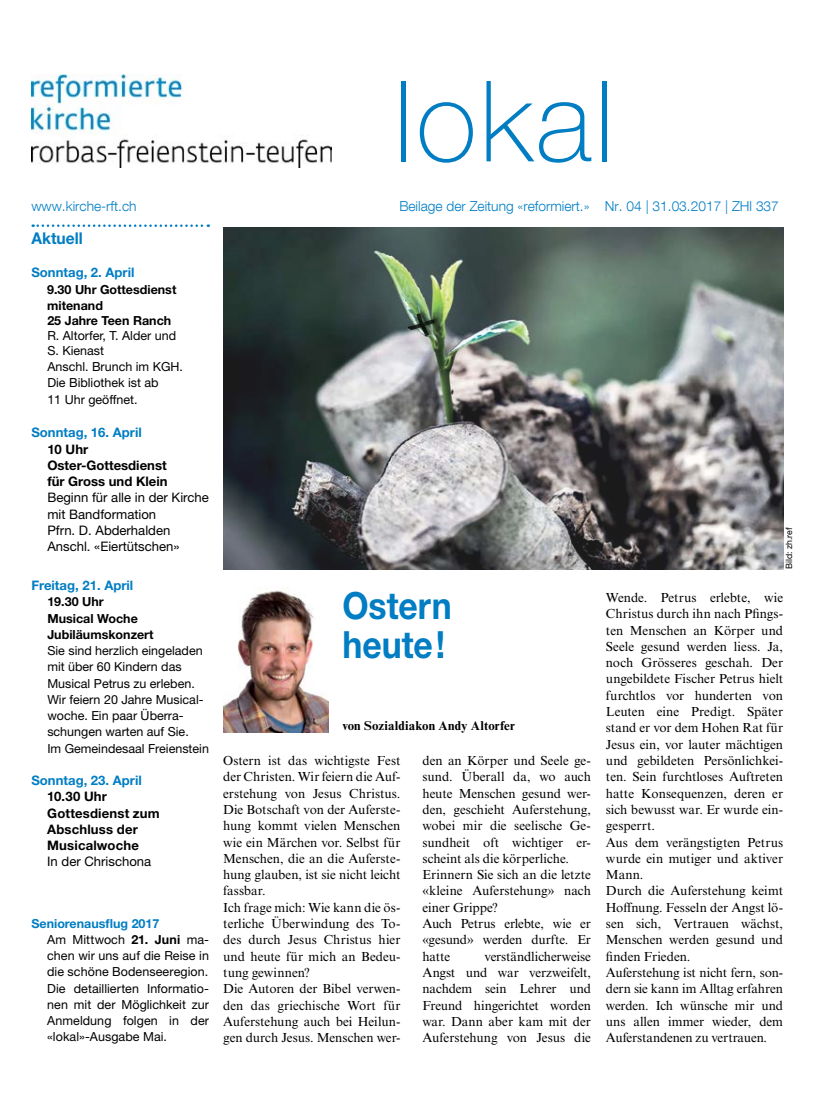
<style>
.page{position:relative;width:815px;height:1106px;background:#fff}
.page>*{position:absolute;margin:0;border:0;box-sizing:border-box;transform-origin:0 0}
.t1{font:100 112.5px "Helvetica Neue LT Pro";letter-spacing:.03em;color:#007dc3}
.t2{font:700 37.5px/38.8px "Helvetica Neue LT Pro";color:#007dc3;scale:.9 1}
.t3{font:700 16.25px "Helvetica Neue LT Pro";color:#007dc3;scale:.96 1}
.t4{font:300 13.75px "Helvetica Neue LT Com";color:#007dc3}
.t5{font:13.12px/16.2px "Times NRMT Pro";color:#000}
.t6{font:13.12px/16.2px "Helvetica Neue LT Pro";color:#000}
.t7{font:700 13.12px/16.2px "Helvetica Neue LT Pro";letter-spacing:.005em;color:#000}
.t8{font:700 13.12px "Helvetica Neue LT Pro";color:#007dc3}
.t9{font:700 12.88px "Times NRMT Pro";letter-spacing:.01em;color:#000}
.t10{font:12.5px/16.2px "Helvetica Neue LT Pro";color:#000}
.t11{font:700 12.5px/16.2px "Helvetica Neue LT Pro";color:#000}
.t12{font:8.75px "Helvetica Neue LT Pro";color:#000}
.s1{font-weight:700;color:#007dc3}
.s2{font-weight:700}
</style>
<div class="page">
<img style="left:223px;top:588px;width:105px;height:144px">
<img style="left:31px;top:75px;width:301px;height:93px">
<svg style="left:33px;top:224px;width:176px;height:3px"></svg>
<img style="left:223px;top:227px;width:560px;height:342px">
<div style="left:408px;top:309px;width:32px;height:30px;background:#000;opacity:.75"></div>
<svg style="left:405px;top:310px;width:33px;height:31px"></svg>
<h1 class="t1" style="left:394px;top:55px;width:222px">lokal</h1>
<p class="t4" style="left:31px;top:197px;width:107px">www.kirche-rft.ch</p>
<p class="t3" style="left:31px;top:227px;width:55px">Aktuell</p>
<p class="t8" style="left:31px;top:264px;width:105px">Sonntag, 2. April</p>
<p class="t11" style="left:47px;top:281px;width:131px">9.30 Uhr Gottesdienst mitenand</p>
<p class="t11" style="left:47px;top:312px;width:125px">25 Jahre Teen Ranch</p>
<p class="t10" style="left:47px;top:328px;width:130px;line-height:15px">R. Altorfer, T. Alder und<br>S. Kienast</p>
<p class="t10" style="left:47px;top:358px;width:137px">Anschl. Brunch im KGH.<br>Die Bibliothek ist ab<br>11 Uhr geöffnet.</p>
<p class="t8" style="left:31px;top:424px;width:112px">Sonntag, 16. April</p>
<p class="t7" style="left:47px;top:440px;width:122px">10 Uhr<br>Oster-Gottesdienst für Gross und Klein</p>
<p class="t6" style="left:47px;top:489px;width:163px">Beginn für alle in der Kirche mit Bandformation<br>Pfrn. D. Abderhalden<br>Anschl. «Eiertütschen»</p>
<p class="t8" style="left:31px;top:577px;width:103px">Freitag, 21. April</p>
<p class="t11" style="left:47px;top:593px;width:108px">19.30 Uhr<br>Musical Woche<br>Jubiläumskonzert</p>
<p class="t10" style="left:47px;top:642px;width:163px">Sie sind herzlich eingeladen mit über 60 Kindern das<br>Musical Petrus zu erleben.<br>Wir feiern 20 Jahre Musical&shy;woche. Ein paar Überra&shy;schungen warten auf Sie.<br>Im Gemeindesaal Freienstein</p>
<p class="t8" style="left:31px;top:772px;width:112px">Sonntag, 23. April</p>
<p class="t7" style="left:47px;top:788px;width:114px">10.30 Uhr<br>Gottesdienst zum<br>Abschluss der<br>Musicalwoche</p>
<p class="t6" style="left:47px;top:853px;width:106px">In der Chrischona</p>
<p class="t10" style="left:47px;top:914px;width:163px;text-indent:-16px"><span class="s1">Seniorenausflug 2017<br></span>Am Mittwoch <span class="s2">21. Juni</span> ma&shy;chen wir uns auf die Reise in die schöne Bodenseeregion.<br>Die detaillierten Informatio&shy;nen mit der Möglichkeit zur<br>Anmeldung folgen in der «lokal»-Ausgabe Mai.</p>
<p class="t4" style="left:399px;top:197px;width:381px">Beilage der Zeitung «reformiert.» Nr. 04 | 31.03.2017 | ZHl 337</p>
<h2 class="t2" style="left:342px;top:585px;width:123px">Ostern heute!</h2>
<p class="t9" style="left:342px;top:718px;width:174px">von Sozialdiakon Andy Altorfer</p>
<p class="t5" style="left:422px;top:753px;width:170px">den an Körper und Seele ge&shy;sund. Überall da, wo auch heute Menschen gesund wer&shy;den, geschieht Auferstehung, wobei mir die seelische Ge&shy;sundheit oft wichtiger er&shy;scheint als die körperliche.<br>Erinnern Sie sich an die letzte «kleine Auferstehung» nach einer Grippe?<br>Auch Petrus erlebte, wie er «gesund» werden durfte. Er hatte</p>
<p class="t5" style="left:223px;top:753px;width:179px">Ostern ist das wichtigste Fest der Christen. Wir feiern die Auf&shy;erstehung von Jesus Christus.<br>Die Botschaft von der Auferste&shy;hung kommt vielen Menschen wie ein Märchen vor. Selbst für<br>Menschen, die an die Auferste&shy;hung glauben, ist sie nicht leicht fassbar.<br>Ich frage mich: Wie kann die ös&shy;terliche Überwindung des To&shy;des durch Jesus Christus hier und heute für mich an Bedeu&shy;tung gewinnen?<br>Die Autoren der Bibel verwen&shy;den das griechische Wort für<br>Auferstehung auch bei Heilun&shy;gen durch Jesus. Menschen wer-</p>
<p class="t5" style="left:422px;top:948px;width:170px;text-align:justify;text-indent:62px">verständlicherweise Angst und war verzweifelt, nachdem sein Lehrer und Freund hingerichtet worden war. Dann aber kam mit der Auferstehung von Jesus die</p>
<p class="t12" style="left:783px;top:569px;width:43px;rotate:-90deg">Bild: zh.ref</p>
<p class="t5" style="left:606px;top:590px;width:179px">Wende. Petrus erlebte, wie<br>Christus durch ihn nach Pfings&shy;ten Menschen an Körper und<br>Seele gesund werden liess. Ja, noch Grösseres geschah. Der ungebildete Fischer Petrus hielt furchtlos vor hunderten von<br>Leuten eine Predigt. Später stand er vor dem Hohen Rat für<br>Jesus ein, vor lauter mächtigen und gebildeten Persönlichkei&shy;ten. Sein furchtloses Auftreten hatte Konsequenzen, deren er sich bewusst war. Er wurde ein&shy;gesperrt.<br>Aus dem verängstigten Petrus wurde ein mutiger und aktiver<br>Mann.<br>Durch die Auferstehung keimt<br>Hoffnung. Fesseln der Angst lö&shy;sen sich, Vertrauen wächst,<br>Menschen werden gesund und finden Frieden.<br>Auferstehung ist nicht fern, son&shy;dern sie kann im Alltag erfahren werden. Ich wünsche mir und uns allen immer wieder, dem<br>Auferstandenen zu vertrauen.</p>
</div>
